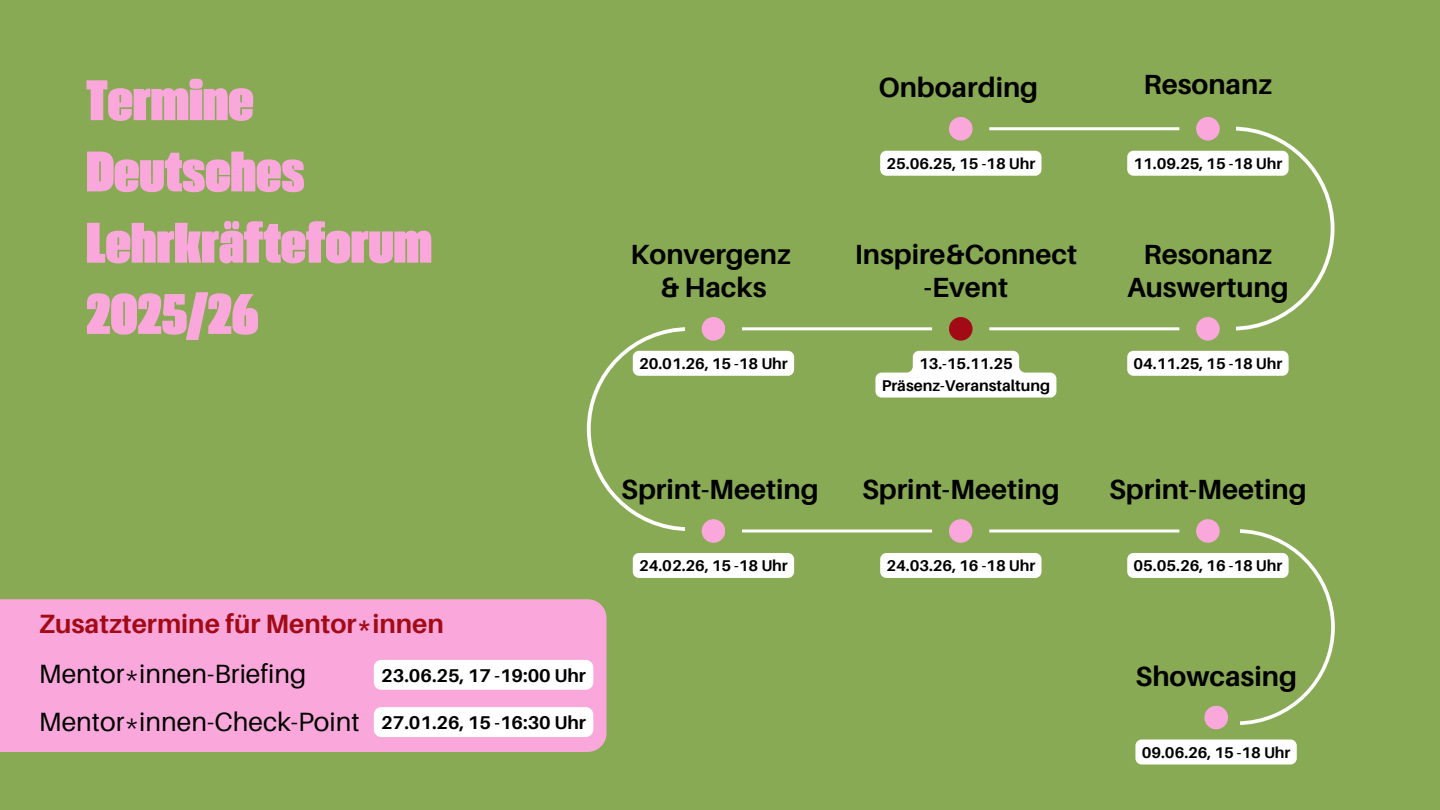
<style>
.page{position:relative;width:1440px;height:810px;background:#88aa54}
.page>*{position:absolute;margin:0;border:0;box-sizing:border-box;transform-origin:0 0}
.t1{font:60px/71.2px "Extenda 60 Giga";color:#faa8db}
.t2{font:700 27.8px/33px "Aileron";color:#000;text-align:center}
.t3{font:26.4px "Aileron";color:#000}
.t4{font:700 26.4px "Aileron";color:#a20b16}
.t5{font:700 18.5px "Aileron";color:#000}
.t6{font:700 15.6px "Aileron";color:#000}
</style>
<div class="page">
<hr style="left:989px;top:127px;width:190px;height:3px;background:#fff">
<div style="left:949px;top:117px;width:24px;height:24px;background:#faa8db;border-radius:50%"></div>
<div style="left:1196px;top:117px;width:24px;height:24px;background:#faa8db;border-radius:50%"></div>
<svg style="left:1237px;top:127px;width:98px;height:204px"></svg>
<div style="left:1196px;top:317px;width:24px;height:24px;background:#faa8db;border-radius:50%"></div>
<hr style="left:989px;top:327px;width:190px;height:3px;background:#fff">
<div style="left:949px;top:317px;width:24px;height:24px;background:#a20b16;border-radius:50%"></div>
<hr style="left:742px;top:327px;width:190px;height:3px;background:#fff">
<div style="left:702px;top:317px;width:23px;height:24px;background:#faa8db;border-radius:50%"></div>
<svg style="left:587px;top:327px;width:98px;height:204px"></svg>
<div style="left:1196px;top:519px;width:24px;height:24px;background:#faa8db;border-radius:50%"></div>
<hr style="left:989px;top:530px;width:190px;height:3px;background:#fff">
<div style="left:949px;top:519px;width:24px;height:24px;background:#faa8db;border-radius:50%"></div>
<hr style="left:742px;top:530px;width:190px;height:3px;background:#fff">
<div style="left:702px;top:519px;width:23px;height:24px;background:#faa8db;border-radius:50%"></div>
<div style="left:1204px;top:706px;width:24px;height:23px;background:#faa8db;border-radius:50%"></div>
<svg style="left:1241px;top:529px;width:94px;height:196px"></svg>
<div style="left:0;top:599px;width:607px;height:153px;background:#faa8db"></div>
<div style="left:880px;top:151px;width:162px;height:25px;background:#fff;border-radius:6px"></div>
<div style="left:1127px;top:151px;width:162px;height:25px;background:#fff;border-radius:6px"></div>
<div style="left:1127px;top:351px;width:162px;height:25px;background:#fff;border-radius:6px"></div>
<svg style="left:875px;top:351px;width:181px;height:47px"></svg>
<div style="left:633px;top:351px;width:161px;height:25px;background:#fff;border-radius:6px"></div>
<div style="left:633px;top:553px;width:161px;height:25px;background:#fff;border-radius:6px"></div>
<div style="left:880px;top:553px;width:162px;height:25px;background:#fff;border-radius:6px"></div>
<div style="left:1127px;top:553px;width:162px;height:25px;background:#fff;border-radius:6px"></div>
<div style="left:1135px;top:740px;width:162px;height:24px;background:#fff;border-radius:6px"></div>
<div style="left:374px;top:660px;width:219px;height:30px;background:#fff;border-radius:7px"></div>
<div style="left:374px;top:707px;width:219px;height:30px;background:#fff;border-radius:7px"></div>
<h1 class="t1" style="left:86px;top:70px;width:347px">Termine<br>Deutsches<br>Lehrkräfteforum<br>2025/26</h1>
<h2 class="t2" style="left:879px;top:70px;width:161px">Onboarding</h2>
<p class="t2" style="left:1144px;top:67px;width:130px">Resonanz</p>
<p class="t6" style="left:886px;top:154px;width:150px">25.06.25, 15 -18 Uhr</p>
<p class="t6" style="left:1133px;top:154px;width:150px">11.09.25, 15 -18 Uhr</p>
<p class="t2" style="left:631px;top:237px;width:162px">Konvergenz &amp; Hacks</p>
<p class="t2" style="left:855px;top:237px;width:224px">Inspire&amp;Connect -Event</p>
<p class="t2" style="left:1127px;top:237px;width:163px">Resonanz<br>Auswertung</p>
<h2 class="t6" style="left:639px;top:354px;width:150px">20.01.26, 15 -18 Uhr</h2>
<p class="t6" style="left:919px;top:354px;width:95px">13.-15.11.25</p>
<p class="t6" style="left:1133px;top:354px;width:150px">04.11.25, 15 -18 Uhr</p>
<p class="t6" style="left:882px;top:376px;width:170px">Präsenz-Veranstaltung</p>
<h2 class="t2" style="left:621px;top:472px;width:199px">Sprint-Meeting</h2>
<h2 class="t2" style="left:862px;top:472px;width:199px">Sprint-Meeting</h2>
<h2 class="t2" style="left:1109px;top:472px;width:199px">Sprint-Meeting</h2>
<h2 class="t4" style="left:39px;top:607px;width:407px">Zusatztermine für Mentor*innen</h2>
<p class="t3" style="left:39px;top:658px;width:269px">Mentor*innen-Briefing</p>
<p class="t3" style="left:39px;top:705px;width:322px">Mentor*innen-Check-Point</p>
<p class="t5" style="left:381px;top:664px;width:206px">23.06.25, 17 -19:00 Uhr</p>
<p class="t5" style="left:381px;top:711px;width:206px">27.01.26, 15 -16:30 Uhr</p>
<h2 class="t6" style="left:639px;top:556px;width:150px">24.02.26, 15 -18 Uhr</h2>
<h2 class="t6" style="left:886px;top:556px;width:150px">24.03.26, 16 -18 Uhr</h2>
<p class="t6" style="left:1133px;top:556px;width:150px">05.05.26, 16 -18 Uhr</p>
<p class="t2" style="left:1135px;top:659px;width:163px">Showcasing</p>
<p class="t6" style="left:1142px;top:743px;width:150px">09.06.26, 15 -18 Uhr</p>
</div>
